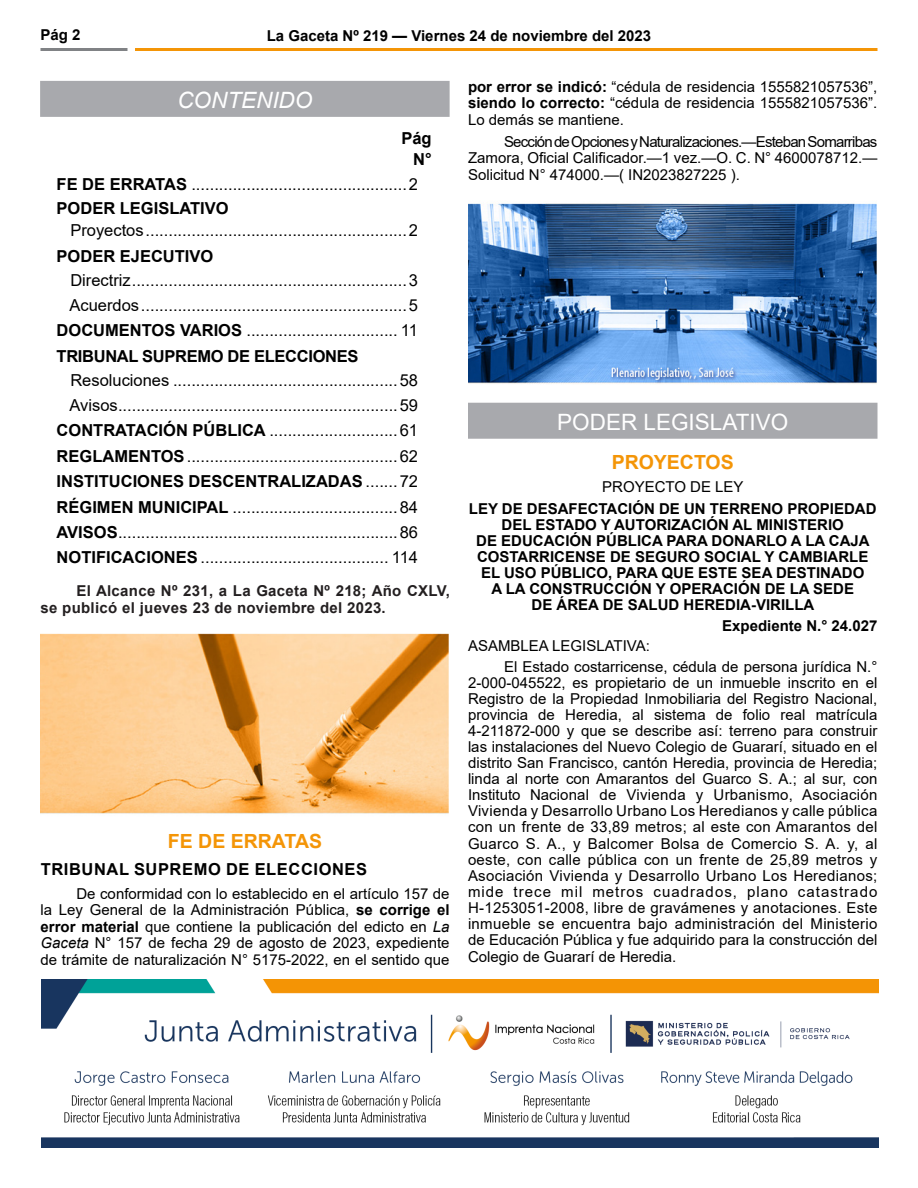
<style>
.page{position:relative;width:918px;height:1188px;background:#fff}
.page>*{position:absolute;margin:0;border:0;box-sizing:border-box;transform-origin:0 0}
._01_Titulo_Tramado_2021{font:22.5px "Arial";color:#fff}
._01_Titulo_Tramado_2021-2{font:italic 22.5px "Arial";color:#fff}
._02_Subtitulos_Decretos_2021{font:700 19.5px "Arial";color:#f49507}
.t1{font:16.5px "Arial";color:#000}
._03_Ministerios_2021{font:700 16.5px "Arial";color:#000}
._03_Ministerios_2021-2{font:700 16.5px "Arial";letter-spacing:.035em;color:#000}
._03_Ministerios_2021-3{font:700 16.5px "Arial";letter-spacing:-.02em;color:#000}
.t2{font:15px/16px "Arial";color:#000;text-align:justify}
.t3{font:700 15px/16px "Arial";color:#000;text-align:center}
._02_Subtitulos_Decretos_2021-2{font:700 15px/16.5px "Arial";letter-spacing:.02em;color:#231f20}
.s1{font-weight:700}
.s2{font-weight:400}
.s3{font-style:italic}
</style>
<div class="page">
<hr style="left:135px;top:48px;width:743px;height:3px;background:#f49507">
<hr style="left:40px;top:48px;width:88px;height:3px;background:#808285">
<img style="left:40px;top:633px;width:409px;height:181px">
<div style="left:468px;top:403px;width:410px;height:36px;background:#a8a9ad"></div>
<img style="left:468px;top:203px;width:408px;height:181px">
<div style="left:40px;top:81px;width:410px;height:36px;background:#a8a9ad"></div>
<img style="left:41px;top:980px;width:837px;height:167px">
<p class="t3" style="left:40px;top:27px;width:42px">Pág 2</p>
<p class="t3" style="left:267px;top:27px;width:386px">La Gaceta Nº 219 — Viernes 24 de noviembre del 2023</p>
<p class="_01_Titulo_Tramado_2021-2" style="left:177px;top:85px;width:136px">CONTENIDO</p>
<p class="_03_Ministerios_2021" style="left:401px;top:126px;width:32px">Pág</p>
<p class="_03_Ministerios_2021" style="left:413px;top:147px;width:20px">N°</p>
<p class="t1" style="left:57px;top:173px;width:363px"><span class="s1">FE DE ERRATAS</span> ...............................................2</p>
<p class="_03_Ministerios_2021" style="left:57px;top:197px;width:174px">PODER LEGISLATIVO</p>
<p class="t1" style="left:70px;top:219px;width:349px">Proyectos.........................................................2</p>
<p class="_03_Ministerios_2021" style="left:57px;top:244px;width:158px">PODER EJECUTIVO</p>
<p class="t1" style="left:70px;top:268px;width:349px">Directriz............................................................3</p>
<p class="t1" style="left:69px;top:294px;width:350px">Acuerdos..........................................................5</p>
<p class="t1" style="left:57px;top:319px;width:363px"><span class="s1">DOCUMENTOS VARIOS</span> ................................. 11</p>
<p class="_03_Ministerios_2021-3" style="left:57px;top:344px;width:303px">TRIBUNAL SUPREMO DE ELECCIONES</p>
<p class="t1" style="left:70px;top:369px;width:349px">Resoluciones .................................................58</p>
<p class="t1" style="left:69px;top:394px;width:350px">Avisos.............................................................59</p>
<p class="t1" style="left:57px;top:419px;width:363px"><span class="s1">CONTRATACIÓN PÚBLICA</span> ............................61</p>
<p class="t1" style="left:57px;top:445px;width:363px"><span class="s1">REGLAMENTOS</span>..............................................62</p>
<p class="_03_Ministerios_2021" style="left:57px;top:470px;width:363px">INSTITUCIONES DESCENTRALIZADAS <span class="s2">.......72</span></p>
<p class="t1" style="left:57px;top:495px;width:363px"><span class="s1">RÉGIMEN MUNICIPAL</span> ....................................84</p>
<p class="t1" style="left:57px;top:521px;width:363px"><span class="s1">AVISOS</span>.............................................................86</p>
<p class="t1" style="left:57px;top:546px;width:363px"><span class="s1">NOTIFICACIONES</span> ......................................... 114</p>
<p class="_02_Subtitulos_Decretos_2021-2" style="left:40px;top:583px;width:411px;text-indent:36px">El Alcance Nº 231, a La Gaceta Nº 218; Año CXLV, se publicó el jueves 23 de noviembre del 2023.</p>
<p class="_02_Subtitulos_Decretos_2021" style="left:168px;top:828px;width:156px">FE DE ERRATAS</p>
<p class="_03_Ministerios_2021-2" style="left:41px;top:858px;width:328px">TRIBUNAL SUPREMO DE ELECCIONES</p>
<p class="t2" style="left:40px;top:885px;width:411px;line-height:16.5px;text-indent:36px">De conformidad con lo establecido en el artículo 157 de la Ley General de la Administración Pública, <span class="s1">se corrige el error material</span> que contiene la publicación del edicto en <span class="s3">La Gaceta</span> N° 157 de fecha 29 de agosto de 2023, expediente de trámite de naturalización N° 5175-2022, en el sentido que</p>
<p class="t2" style="left:468px;top:78px;width:411px;line-height:16.5px"><span class="s1">por error se indicó:</span> “cédula de residencia 1555821057536”, <span class="s1">siendo lo correcto:</span> “cédula de residencia 1555821057536”.<br>Lo demás se mantiene.</p>
<p class="t2" style="left:468px;top:133px;width:411px;line-height:16.5px;text-indent:36px">Sección de Opciones y Naturalizaciones.—Esteban Somarribas Zamora, Oficial Calificador.—1 vez.—O. C. N° 4600078712.— Solicitud N° 474000.—( IN2023827225 ).</p>
<p class="_01_Titulo_Tramado_2021" style="left:557px;top:406px;width:232px">PODER LEGISLATIVO</p>
<p class="_02_Subtitulos_Decretos_2021" style="left:612px;top:448px;width:124px">PROYECTOS</p>
<p class="t2" style="left:602px;top:479px;width:143px">PROYECTO DE LEY</p>
<p class="t3" style="left:469px;top:501px;width:409px">LEY DE DESAFECTACIÓN DE UN TERRENO PROPIEDAD</p>
<p class="t3" style="left:476px;top:517px;width:395px">DEL ESTADO Y AUTORIZACIÓN AL MINISTERIO<br>DE EDUCACIÓN PÚBLICA PARA DONARLO A LA CAJA COSTARRICENSE DE SEGURO SOCIAL Y CAMBIARLE EL USO PÚBLICO, PARA QUE ESTE SEA DESTINADO A LA CONSTRUCCIÓN Y OPERACIÓN DE LA SEDE<br>DE ÁREA DE SALUD HEREDIA-VIRILLA</p>
<p class="t3" style="left:722px;top:618px;width:157px">Expediente N.° 24.027</p>
<p class="t2" style="left:468px;top:637px;width:184px">ASAMBLEA LEGISLATIVA:</p>
<p class="t2" style="left:468px;top:659px;width:411px;text-indent:36px">El Estado costarricense, cédula de persona jurídica N.° 2-000-045522, es propietario de un inmueble inscrito en el Registro de la Propiedad Inmobiliaria del Registro Nacional, provincia de Heredia, al sistema de folio real matrícula 4-211872-000 y que se describe así: terreno para construir las instalaciones del Nuevo Colegio de Guararí, situado en el distrito San Francisco, cantón Heredia, provincia de Heredia; linda al norte con Amarantos del Guarco S. A.; al sur, con Instituto Nacional de Vivienda y Urbanismo, Asociación Vivienda y Desarrollo Urbano Los Heredianos y calle pública con un frente de 33,89 metros; al este con Amarantos del Guarco S. A., y Balcomer Bolsa de Comercio S. A. y, al oeste, con calle pública con un frente de 25,89 metros y Asociación Vivienda y Desarrollo Urbano Los Heredianos; mide trece mil metros cuadrados, plano catastrado H-1253051-2008, libre de gravámenes y anotaciones. Este inmueble se encuentra bajo administración del Ministerio de Educación Pública y fue adquirido para la construcción del Colegio de Guararí de Heredia.</p>
</div>
